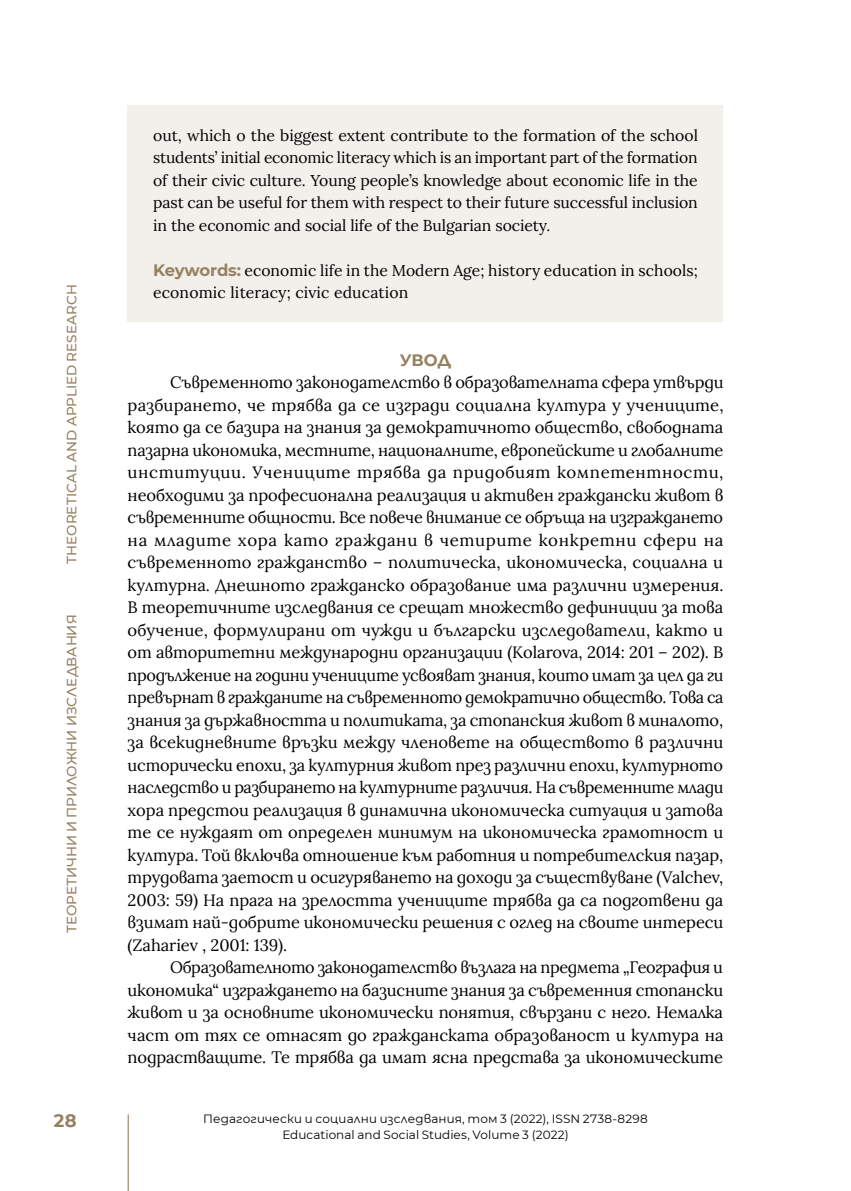
<style>
.page{position:relative;width:851px;height:1191px;background:#fff}
.page>*{position:absolute;margin:0;border:0;box-sizing:border-box;transform-origin:0 0}
.t1{font:700 18px "Montserrat";color:#968261}
.t2{font:16.5px/22.5px "Lora";letter-spacing:-.01em;color:#000;text-align:justify}
.t3{font:700 16.5px "Montserrat";color:#968261}
.t4{font:15.75px/22.5px "Lora";letter-spacing:.005em;color:#000;text-align:justify}
.t5{font:500 13.5px "Montserrat";color:#968261}
.t6{font:12px/15.8px "Montserrat";letter-spacing:.01em;color:#000;text-align:center}
.s1{font-family:"Montserrat";font-weight:700;font-size:16.5px;color:#968261}
</style>
<div class="page">
<div style="left:128px;top:106px;width:595px;height:148px;background:#f3f0ec"></div>
<div style="left:128px;top:240px;width:595px;height:82px;background:#f3f0ec"></div>
<hr style="left:128px;top:1114px;width:1px;height:77px;background:#968261">
<p class="t5" style="left:62px;top:563px;width:281px;rotate:-90deg">THEORETICAL AND APPLIED RESEARCH</p>
<p class="t5" style="left:62px;top:933px;width:320px;rotate:-90deg">ТЕОРЕТИЧНИ И ПРИЛОЖНИ ИЗСЛЕДВАНИЯ</p>
<p class="t1" style="left:54px;top:1107px;width:24px">28</p>
<p class="t4" style="left:153px;top:123px;width:546px">out, which o the biggest extent contribute to the formation of the school students’ initial economic literacy which is an important part of the formation of their civic culture. Young people’s knowledge about economic life in the past can be useful for them with respect to their future successful inclusion in the economic and social life of the Bulgarian society.</p>
<p class="t4" style="left:153px;top:258px;width:546px"><span class="s1">Keywords:</span> economic life in the Modern Age; history education in schools; economic literacy; civic education</p>
<p class="t3" style="left:400px;top:348px;width:53px">УВОД</p>
<p class="t2" style="left:128px;top:370px;width:597px;text-indent:43px">Съвременното законодателство в образователната сфера утвърди разбирането, че трябва да се изгради социална култура у учениците, която да се базира на знания за демократичното общество, свободната пазарна икономика, местните, националните, европейските и глобалните институции. Учениците трябва да придобият компетентности, необходими за професионална реализация и активен граждански живот в съвременните общности. Все повече внимание се обръща на изграждането на младите хора като граждани в четирите конкретни сфери на съвременното гражданство – политическа, икономическа, социална и културна. Днешното гражданско образование има различни измерения.<br>В теоретичните изследвания се срещат множество дефиниции за това обучение, формулирани от чужди и български изследователи, както и от авторитетни международни организации (Kolarova, 2014: 201 – 202). В продължение на години учениците усвояват знания, които имат за цел да ги превърнат в гражданите на съвременното демократично общество. Това са знания за държавността и политиката, за стопанския живот в миналото, за всекидневните връзки между членовете на обществото в различни исторически епохи, за културния живот през различни епохи, културното наследство и разбирането на културните различия. На съвременните млади хора предстои реализация в динамична икономическа ситуация и затова те се нуждаят от определен минимум на икономическа грамотност и култура. Той включва отношение към работния и потребителския пазар, трудовата заетост и осигуряването на доходи за съществуване (Valchev, 2003: 59) На прага на зрелостта учениците трябва да са подготвени да взимат най-добрите икономически решения с оглед на своите интереси (Zahariev , 2001: 139).</p>
<p class="t2" style="left:128px;top:955px;width:597px;text-indent:43px">Образователното законодателство възлага на предмета „География и икономика“ изграждането на базисните знания за съвременния стопански живот и за основните икономически понятия, свързани с него. Немалка част от тях се отнасят до гражданската образованост и култура на подрастващите. Те трябва да имат ясна представа за икономическите</p>
<p class="t6" style="left:203px;top:1110px;width:446px">Педагогически и социални изследвания, том 3 (2022), ISSN 2738-8298<br>Educational and Social Studies, Volume 3 (2022)</p>
</div>
